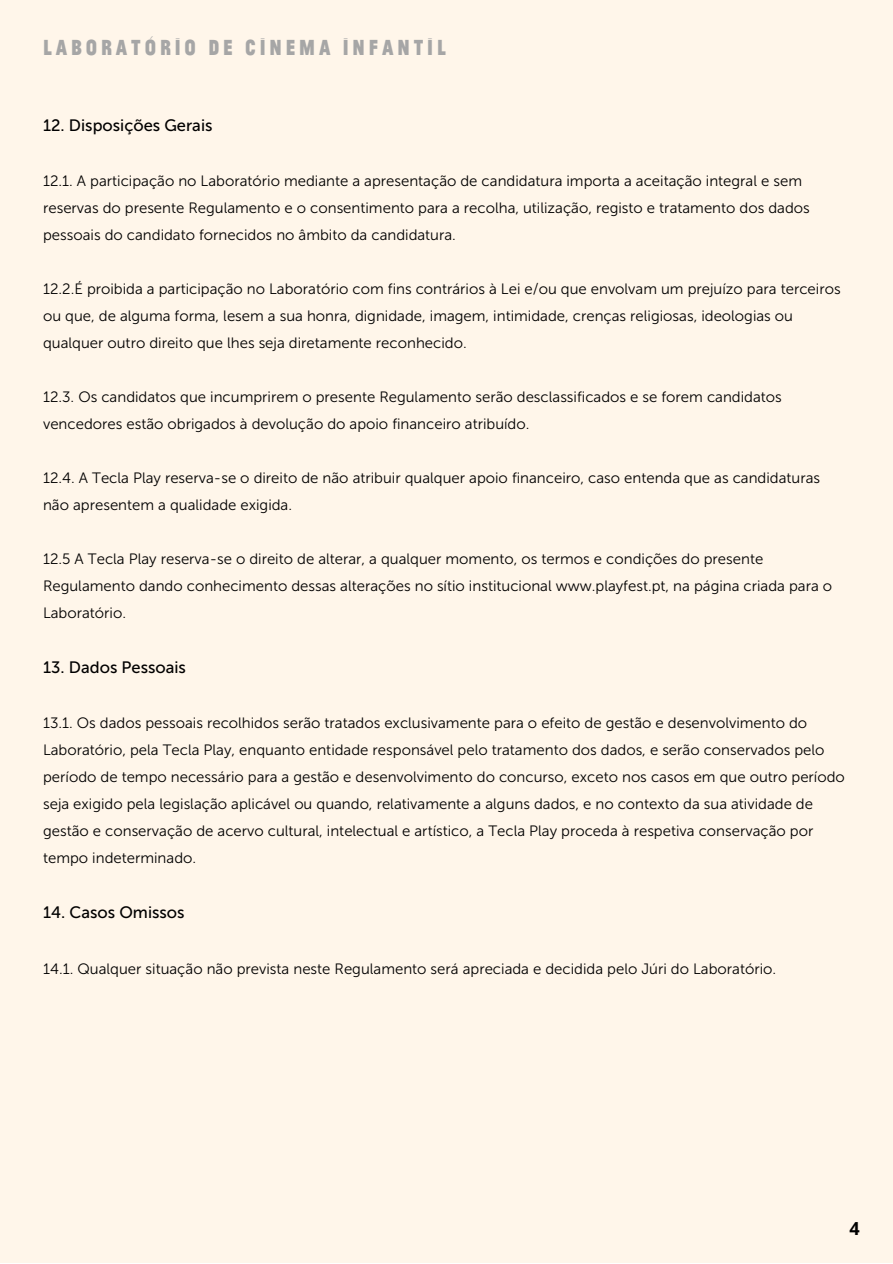
<style>
.page{position:relative;width:893px;height:1264px;background:#fff}
.page>*{position:absolute;margin:0;border:0;box-sizing:border-box;transform-origin:0 0}
.t1{font:100 22.8px "Jean Luc";letter-spacing:.17em;color:#a6a6a6}
.t2{font:700 18px "Open Sans";color:#000}
.t3{font:16.5px "Museo Sans 500";color:#000}
.t4{font:15px/27px "Museo Sans 300";color:#000}
</style>
<div class="page">
<div style="left:0;top:0;width:892px;height:1262px;background:#fff6ea"></div>
<h1 class="t1" style="left:43px;top:36px;width:404px">LABORATÓRIO DE CINEMA INFANTIL</h1>
<p class="t3" style="left:43px;top:116px;width:171px">12. Disposições Gerais</p>
<p class="t4" style="left:43px;top:168px;width:768px">12.1. A participação no Laboratório mediante a apresentação de candidatura importa a aceitação integral e sem reservas do presente Regulamento e o consentimento para a recolha, utilização, registo e tratamento dos dados pessoais do candidato fornecidos no â mbito da candidatura.</p>
<p class="t4" style="left:43px;top:276px;width:799px">12.2.É proibida a participação no Laboratório com fins contrá rios à Lei e/ou que envolvam um prejuízo para terceiros ou que, de alguma forma, lesem a sua honra, dignidade, imagem, intimidade, crenças religiosas, ideologias ou qualquer outro direito que lhes seja diretamente reconhecido.</p>
<p class="t4" style="left:43px;top:383px;width:740px">12.3. Os candidatos que incumprirem o presente Regulamento serão desclassificados e se forem candidatos vencedores estão obrigados à devolução do apoio financeiro atribuído.</p>
<p class="t4" style="left:43px;top:464px;width:778px">12.4. A Tecla Play reserva-se o direito de não atribuir qualquer apoio financeiro, caso entenda que as candidaturas não apresentem a qualidade exigida.</p>
<p class="t4" style="left:43px;top:545px;width:790px">12.5 A Tecla Play reserva-se o direito de alterar, a qualquer momento, os termos e condições do presente<br>Regulamento dando conhecimento dessas alterações no sítio institucional www.playfest.pt, na página criada para o<br>Laboratório.</p>
<p class="t3" style="left:43px;top:657px;width:144px">13. Dados Pessoais</p>
<p class="t4" style="left:43px;top:709px;width:803px">13.1. Os dados pessoais recolhidos serão tratados exclusivamente para o efeito de gestão e desenvolvimento do Laboratório, pela Tecla Play, enquanto entidade responsável pelo tratamento dos dados, e serão conservados pelo período de tempo necessá rio para a gestão e desenvolvimento do concurso, exceto nos casos em que outro período seja exigido pela legislação aplicável ou quando, relativamente a alguns dados, e no contexto da sua atividade de gestão e conservação de acervo cultural, intelectual e artístico, a Tecla Play proceda à respetiva conservação por tempo indeterminado.</p>
<p class="t3" style="left:43px;top:903px;width:143px">14. Casos Omissos</p>
<p class="t4" style="left:43px;top:954px;width:734px">14.1. Qualquer situação não prevista neste Regulamento será apreciada e decidida pelo Jú ri do Laboratório.</p>
<p class="t2" style="left:849px;top:1215px;width:12px">4</p>
</div>
